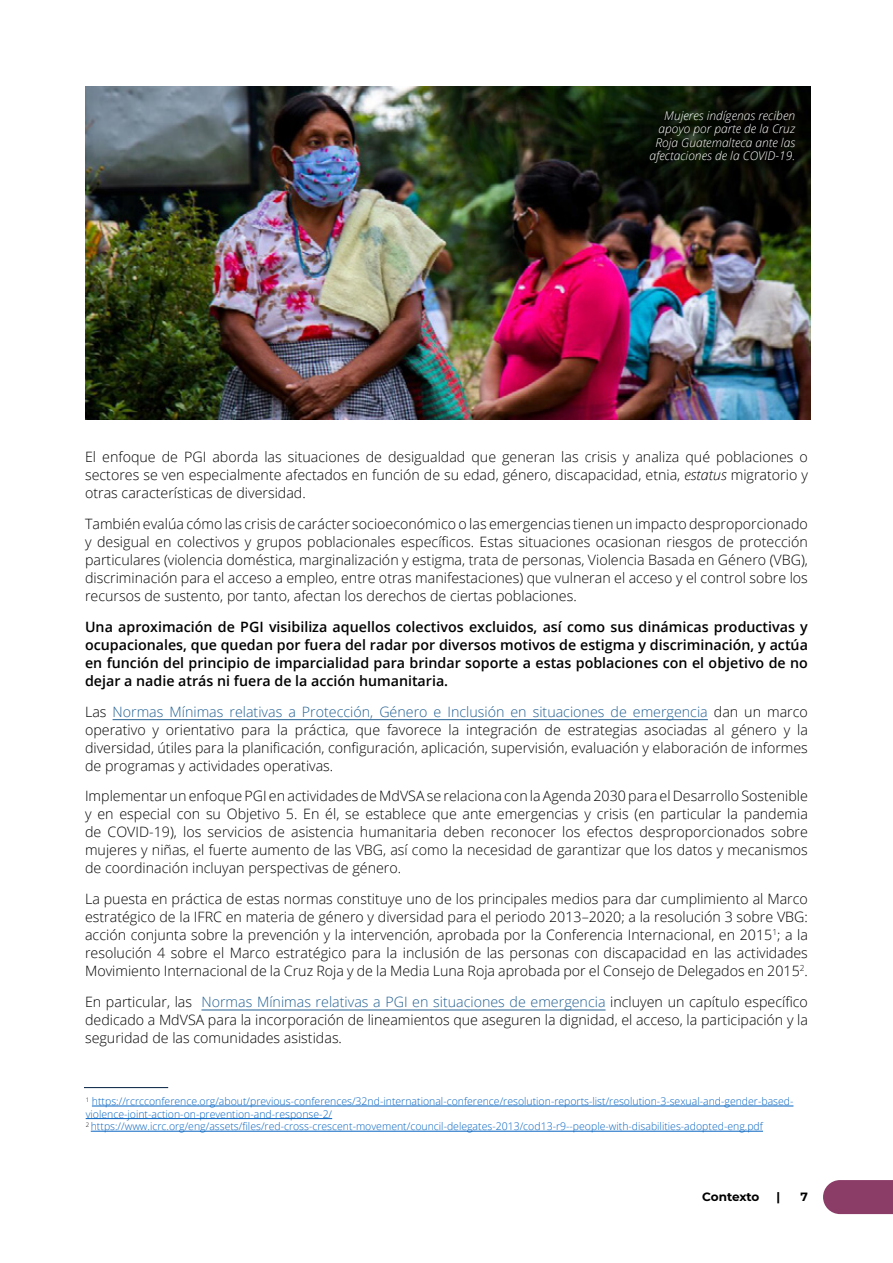
<style>
.page{position:relative;width:893px;height:1263px;background:#fff}
.page>*{position:absolute;margin:0;border:0;box-sizing:border-box;transform-origin:0 0}
.t1{font:300 14.25px/18px "Open Sans";color:#000;text-align:justify}
.t2{font:600 14.25px/18px "Open Sans";color:#000;text-align:justify}
.t3{font:italic 300 12px/13.5px "Open Sans";color:#fff;text-align:right}
.t4{font:100 12px "Montserrat";letter-spacing:-.015em;color:#000}
.t5{font:300 10.5px/12.6px "Open Sans";color:#0563c1}
.s1{font-style:italic}
.s2{color:#236092}
</style>
<div class="page">
<hr style="left:113px;top:719px;width:595px;height:1px;background:#236092">
<hr style="left:201px;top:1010px;width:405px;height:1px;background:#236092">
<hr style="left:84px;top:1087px;width:84px;height:1px;background:#011e41">
<hr style="left:92px;top:1106px;width:701px;height:1px;background:#0563c1">
<hr style="left:86px;top:1118px;width:246px;height:1px;background:#0563c1">
<hr style="left:91px;top:1131px;width:672px;height:1px;background:#0563c1">
<img style="left:85px;top:86px;width:726px;height:334px">
<svg style="left:823px;top:1180px;width:70px;height:34px;background:#91466f"></svg>
<p class="t3" style="left:649px;top:108px;width:147px">Mujeres indígenas reciben apoyo por parte de la Cruz<br>Roja Guatemalteca ante las afectaciones de la COVID-19.</p>
<p class="t1" style="left:85px;top:448px;width:724px">El enfoque de PGI aborda las situaciones de desigualdad que generan las crisis y analiza qué poblaciones o sectores se ven especialmente afectados en función de su edad, género, discapacidad, etnia, <span class="s1">estatus</span> migratorio y otras características de diversidad.</p>
<p class="t1" style="left:85px;top:515px;width:724px">También evalúa cómo las crisis de carácter socioeconómico o las emergencias tienen un impacto desproporcionado y desigual en colectivos y grupos poblacionales específicos. Estas situaciones ocasionan riesgos de protección particulares (violencia doméstica, marginalización y estigma, trata de personas, Violencia Basada en Género (VBG), discriminación para el acceso a empleo, entre otras manifestaciones) que vulneran el acceso y el control sobre los recursos de sustento, por tanto, afectan los derechos de ciertas poblaciones.</p>
<p class="t2" style="left:85px;top:617px;width:724px">Una aproximación de PGI visibiliza aquellos colectivos excluidos, así como sus dinámicas productivas y ocupacionales, que quedan por fuera del radar por diversos motivos de estigma y discriminación, y actúa en función del principio de imparcialidad para brindar soporte a estas poblaciones con el objetivo de no dejar a nadie atrás ni fuera de la acción humanitaria.</p>
<p class="t1" style="left:85px;top:702px;width:724px">Las <span class="s2">Normas Mínimas relativas a Protección, Género e Inclusión en situaciones de emergencia</span> dan un marco operativo y orientativo para la práctica, que favorece la integración de estrategias asociadas al género y la diversidad, útiles para la planificación, configuración, aplicación, supervisión, evaluación y elaboración de informes de programas y actividades operativas.</p>
<p class="t1" style="left:85px;top:787px;width:724px">Implementar un enfoque PGI en actividades de MdVSA se relaciona con la Agenda 2030 para el Desarrollo Sostenible y en especial con su Objetivo 5. En él, se establece que ante emergencias y crisis (en particular la pandemia de COVID-19), los servicios de asistencia humanitaria deben reconocer los efectos desproporcionados sobre mujeres y niñas, el fuerte aumento de las VBG, así como la necesidad de garantizar que los datos y mecanismos de coordinación incluyan perspectivas de género.</p>
<p class="t1" style="left:85px;top:889px;width:724px">La puesta en práctica de estas normas constituye uno de los principales medios para dar cumplimiento al Marco estratégico de la IFRC en materia de género y diversidad para el periodo 2013–2020; a la resolución 3 sobre VBG: acción conjunta sobre la prevención y la intervención, aprobada por la Conferencia Internacional, en 2015<sup>1</sup>; a la resolución 4 sobre el Marco estratégico para la inclusión de las personas con discapacidad en las actividades Movimiento Internacional de la Cruz Roja y de la Media Luna Roja aprobada por el Consejo de Delegados en 2015<sup>2</sup>.</p>
<p class="t1" style="left:85px;top:992px;width:724px">En particular, las <span class="s2">Normas Mínimas relativas a PGI en situaciones de emergencia</span> incluyen un capítulo específico dedicado a MdVSA para la incorporación de lineamientos que aseguren la dignidad, el acceso, la participación y la seguridad de las comunidades asistidas.</p>
<p class="t5" style="left:86px;top:1095px;width:709px"><sup>1</sup> https://rcrcconference.org/about/previous-conferences/32nd-international-conference/resolution-reports-list/resolution-3-sexual-and-gender-based&shy;violence-joint-action-on-prevention-and-response-2/<br><sup>2</sup> https://www.icrc.org/eng/assets/files/red-cross-crescent-movement/council-delegates-2013/cod13-r9--people-with-disabilities-adopted-eng.pdf</p>
<p class="t4" style="left:702px;top:1188px;width:59px">Contexto</p>
<p class="t4" style="left:776px;top:1188px;width:5px">|</p>
<p class="t4" style="left:800px;top:1188px;width:9px">7</p>
</div>
